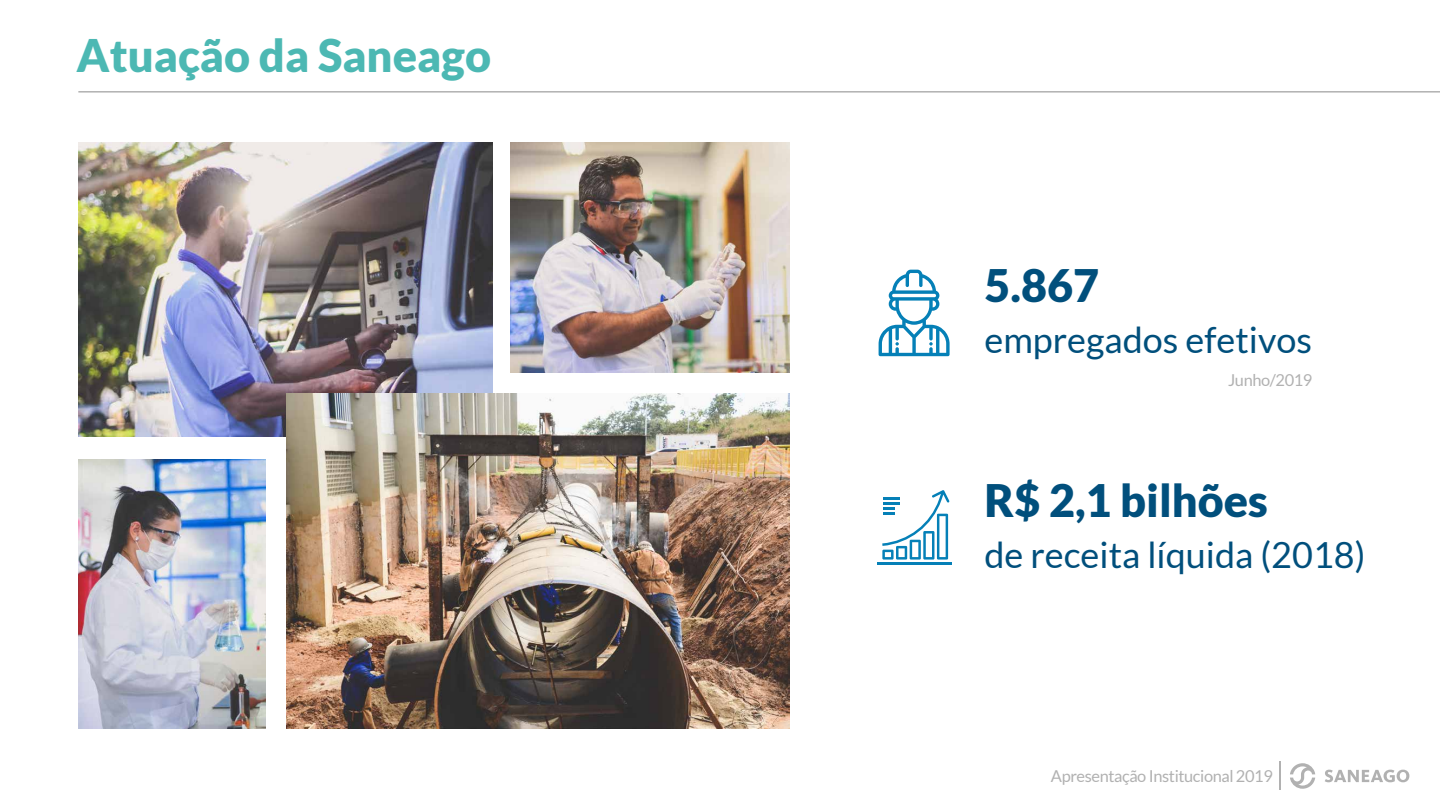
<style>
.page{position:relative;width:1440px;height:810px;background:#fff}
.page>*{position:absolute;margin:0;border:0;box-sizing:border-box;transform-origin:0 0}
.t1{font:900 45px "Lato";color:#4cb8b3}
.t2{font:900 44.85px "Lato";color:#014f7c}
.t3{font:36px "Lato";color:#014f7c}
.t4{font:16.42px "Lato";letter-spacing:-.025em;color:#b1b1b1}
</style>
<div class="page">
<hr style="left:78px;top:91px;width:1362px;height:2px;background:#b1b1b1">
<svg style="left:879px;top:270px;width:71px;height:86px"></svg>
<hr style="left:877px;top:562px;width:75px;height:3px;background:#0580b7">
<svg style="left:882px;top:490px;width:68px;height:70px"></svg>
<img style="left:78px;top:460px;width:187px;height:269px">
<img style="left:511px;top:142px;width:279px;height:231px">
<img style="left:78px;top:142px;width:414px;height:294px">
<img style="left:286px;top:393px;width:504px;height:336px">
<svg style="left:1325px;top:770px;width:84px;height:12px"></svg>
<svg style="left:1290px;top:763px;width:25px;height:26px"></svg>
<hr style="left:1279px;top:762px;width:2px;height:28px;background:#b1b1b1">
<p class="t1" style="left:77px;top:30px;width:416px">Atuação da Saneago</p>
<p class="t2" style="left:985px;top:259px;width:116px">5.867</p>
<p class="t3" style="left:985px;top:320px;width:329px">empregados efetivos</p>
<p class="t4" style="left:1228px;top:370px;width:86px">Junho/2019</p>
<p class="t2" style="left:985px;top:474px;width:285px">R$ 2,1 bilhões</p>
<p class="t3" style="left:985px;top:535px;width:383px">de receita líquida (2018)</p>
<p class="t4" style="left:1051px;top:766px;width:223px">Apresentação Institucional 2019</p>
</div>
